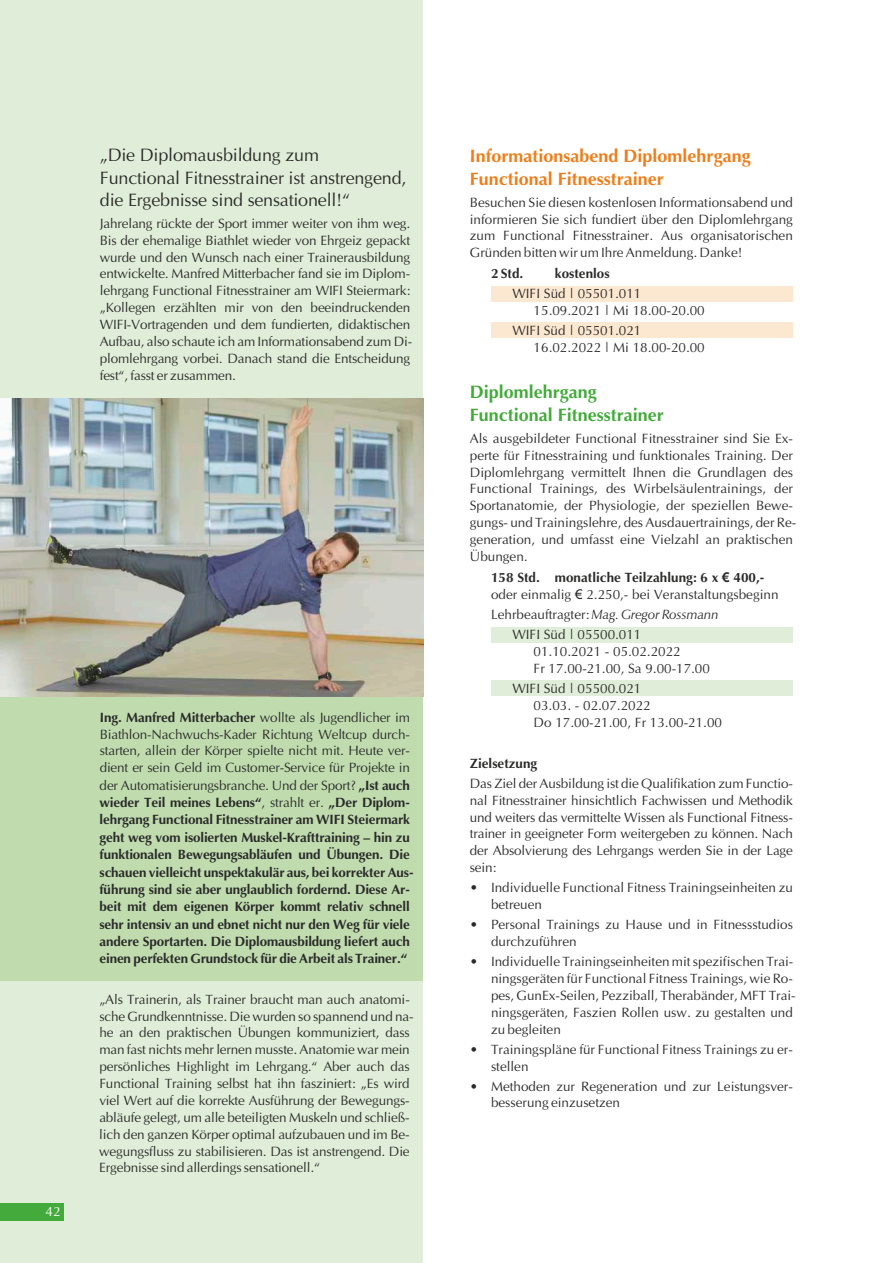
<style>
.page{position:relative;width:893px;height:1263px;background:#fff}
.page>*{position:absolute;margin:0;border:0;box-sizing:border-box;transform-origin:0 0}
.t1{font:18px/22.5px "Optima";letter-spacing:-.01em;color:#2a2a29}
.t2{font:700 18px/23.1px "Optima";color:#ee7e19}
.t3{font:700 18px/23.1px "Optima";color:#43aa3b}
.t4{font:13.5px/16.8px "Optima";color:#2a2a29}
.t5{font:700 13.5px/17.2px "Optima";letter-spacing:-.01em;color:#2a2a29}
.t6{font:italic 13.5px "Zapf Humanist 601 BT";color:#2a2a29}
.t7{font:13.5px "Optima";color:#fefefe}
.s1{font-weight:400}
.s2{font-weight:700}
.s3{font-family:"Arial";font-weight:700}
.s4{font-family:"Arial"}
.s5{font-family:"Optima";font-style:normal}
</style>
<div class="page">
<div style="left:0;top:0;width:423px;height:1263px;background:#e0edd8"></div>
<div style="left:0;top:685px;width:423px;height:296px;background:#c0dcaf"></div>
<div style="left:491px;top:680px;width:302px;height:16px;background:#e0edd8"></div>
<div style="left:491px;top:627px;width:302px;height:15px;background:#e0edd8"></div>
<div style="left:491px;top:322px;width:302px;height:16px;background:#fce7d0"></div>
<div style="left:491px;top:286px;width:302px;height:16px;background:#fce7d0"></div>
<div style="left:0;top:1203px;width:64px;height:17px;background:#43aa3b"></div>
<img style="left:0;top:399px;width:423px;height:297px">
<h1 class="t1" style="left:100px;top:145px;width:308px">„Die Diplomausbildung zum<br>Functional Fitnesstrainer ist anstrengend, die Ergebnisse sind sensationell!“</h1>
<p class="t4" style="left:100px;top:215px;width:314px">Jahrelang rückte der Sport immer weiter von ihm weg.<br>Bis der ehemalige Biathlet wieder von Ehrgeiz gepackt wurde und den Wunsch nach einer Trainerausbildung entwickelte. Manfred Mitterbacher fand sie im Diplom&shy;lehrgang Functional Fitnesstrainer am WIFI Steiermark: „Kollegen erzählten mir von den beeindruckenden WIFI-Vortragenden und dem fundierten, didaktischen Aufbau, also schaute ich am Informationsabend zum Di&shy;plomlehrgang vorbei. Danach stand die Entscheidung fest“, fasst er zusammen.</p>
<p class="t7" style="left:46px;top:1205px;width:17px">42</p>
<p class="t5" style="left:99px;top:709px;width:316px">Ing. Manfred Mitterbacher <span class="s1">wollte als Jugendlicher im Biathlon-Nachwuchs-Kader Richtung Weltcup durch&shy;starten, allein der Körper spielte nicht mit. Heute ver&shy;dient er sein Geld im Customer-Service für Projekte in der Automatisierungsbranche. Und der Sport?</span> „Ist auch wieder Teil meines Lebens“<span class="s1">, strahlt er.</span> „Der Diplom&shy;lehrgang Functional Fitnesstrainer am WIFI Steiermark geht weg vom isolierten Muskel-Krafttraining – hin zu funktionalen Bewegungsabläufen und Übungen. Die schauen vielleicht unspektakulär aus, bei korrekter Aus&shy;führung sind sie aber unglaublich fordernd. Diese Ar&shy;beit mit dem eigenen Körper kommt relativ schnell sehr intensiv an und ebnet nicht nur den Weg für viele andere Sportarten. Die Diplomausbildung liefert auch einen perfekten Grundstock für die Arbeit als Trainer.“</p>
<p class="t4" style="left:99px;top:991px;width:316px">„Als Trainerin, als Trainer braucht man auch anatomi&shy;sche Grundkenntnisse. Die wurden so spannend und na&shy;he an den praktischen Übungen kommuniziert, dass man fast nichts mehr lernen musste. Anatomie war mein persönliches Highlight im Lehrgang.“ Aber auch das Functional Training selbst hat ihn fasziniert: „Es wird viel Wert auf die korrekte Ausführung der Bewegungs&shy;abläufe gelegt, um alle beteiligten Muskeln und schließ&shy;lich den ganzen Körper optimal aufzubauen und im Be&shy;wegungsfluss zu stabilisieren. Das ist anstrengend. Die Ergebnisse sind allerdings sensationell.“</p>
<h1 class="t2" style="left:470px;top:145px;width:282px">Informationsabend Diplomlehrgang<br>Functional Fitnesstrainer</h1>
<p class="t4" style="left:470px;top:194px;width:325px;text-align:justify">Besuchen Sie diesen kostenlosen Informationsabend und informieren Sie sich fundiert über den Diplomlehrgang zum Functional Fitnesstrainer. Aus organisatorischen Gründen bitten wir um Ihre Anmeldung. Danke!</p>
<p class="t5" style="left:491px;top:265px;width:34px">2 Std.</p>
<p class="t5" style="left:555px;top:265px;width:56px">kostenlos</p>
<p class="t4" style="left:534px;top:286px;width:173px;text-indent:-21px">WIFI Süd | 05501.011<br>15.09.2021 | Mi 18.00-20.00</p>
<p class="t4" style="left:534px;top:323px;width:173px;text-indent:-21px">WIFI Süd | 05501.021<br>16.02.2022 | Mi 18.00-20.00</p>
<h1 class="t3" style="left:470px;top:381px;width:196px">Diplomlehrgang<br>Functional Fitnesstrainer</h1>
<p class="t4" style="left:470px;top:430px;width:328px">Als ausgebildeter Functional Fitnesstrainer sind Sie Ex&shy;perte für Fitnesstraining und funktionales Training. Der Diplomlehrgang vermittelt Ihnen die Grundlagen des Functional Trainings, des Wirbelsäulentrainings, der Sportanatomie, der Physiologie, der speziellen Bewe&shy;gungs- und Trainingslehre, des Ausdauertrainings, der Re&shy;generation, und umfasst eine Vielzahl an praktischen Übungen.</p>
<p class="t4" style="left:491px;top:569px;width:289px"><span class="s2">158 Std. monatliche Teilzahlung: 6 x</span> <span class="s3">€</span> <span class="s2">400,- </span>oder einmalig <span class="s4">€</span> 2.250,- bei Veranstaltungsbeginn</p>
<p class="t6" style="left:491px;top:609px;width:229px"><span class="s5">Lehrbeauftragter:</span> Mag. Gregor Rossmann</p>
<p class="t4" style="left:534px;top:627px;width:178px;text-indent:-21px">WIFI Süd | 05500.011<br>01.10.2021 - 05.02.2022<br>Fr 17.00-21.00, Sa 9.00-17.00</p>
<p class="t4" style="left:534px;top:681px;width:190px;text-indent:-21px">WIFI Süd | 05500.021<br>03.03. - 02.07.2022<br>Do 17.00-21.00, Fr 13.00-21.00</p>
<p class="t5" style="left:470px;top:755px;width:69px">Zielsetzung</p>
<p class="t4" style="left:470px;top:775px;width:325px;text-align:justify">Das Ziel der Ausbildung ist die Qualifikation zum Functio&shy;nal Fitnesstrainer hinsichtlich Fachwissen und Methodik und weiters das vermittelte Wissen als Functional Fitness&shy;trainer in geeigneter Form weitergeben zu können. Nach der Absolvierung des Lehrgangs werden Sie in der Lage sein:</p>
<p class="t4" style="left:491px;top:880px;width:303px;text-indent:-21px">• Individuelle Functional Fitness Trainingseinheiten zu betreuen</p>
<p class="t4" style="left:491px;top:917px;width:303px;text-indent:-21px">• Personal Trainings zu Hause und in Fitnessstudios durchzuführen</p>
<p class="t4" style="left:491px;top:954px;width:306px;text-indent:-21px">• Individuelle Trainingseinheiten mit spezifischen Trai&shy;ningsgeräten für Functional Fitness Trainings, wie Ro&shy;pes, GunEx-Seilen, Pezziball, Therabänder, MFT Trai&shy;ningsgeräten, Faszien Rollen usw. zu gestalten und zu begleiten</p>
<p class="t4" style="left:491px;top:1041px;width:303px;text-indent:-21px">• Trainingspläne für Functional Fitness Trainings zu er&shy;stellen</p>
<p class="t4" style="left:491px;top:1078px;width:303px;text-indent:-21px">• Methoden zur Regeneration und zur Leistungsver&shy;besserung einzusetzen</p>
</div>
